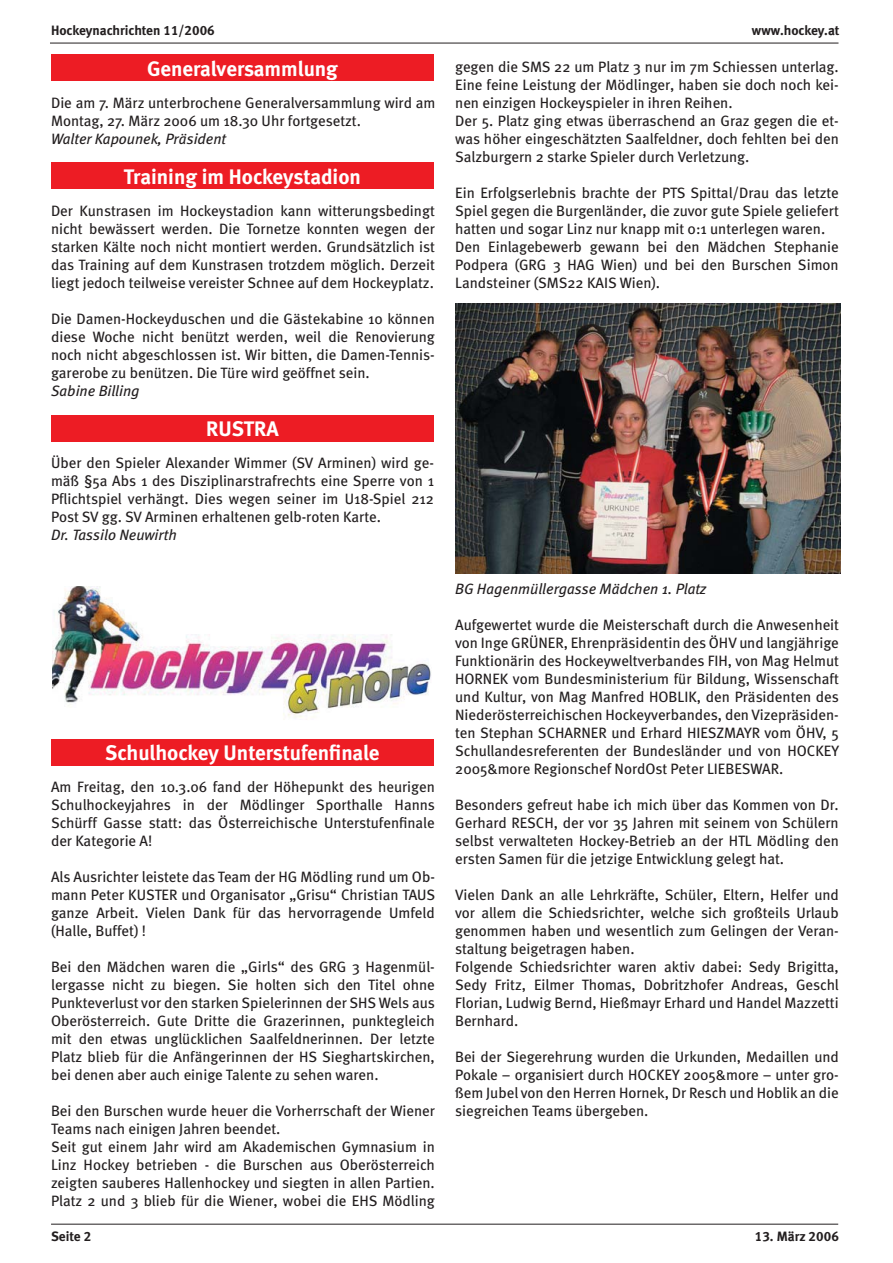
<style>
.page{position:relative;width:893px;height:1263px;background:#fff}
.page>*{position:absolute;margin:0;border:0;box-sizing:border-box;transform-origin:0 0}
.t1{font:21px "Meta Bold LF";color:#fff}
.t2{font:15px/18px "Meta";color:#231f20;text-align:justify}
.t3{font:italic 15px "Meta";color:#231f20}
.t4{font:13.5px "Meta Bold LF";color:#231f20}
</style>
<div class="page">
<hr style="left:50px;top:43px;width:788px;height:1px;background:#231f20">
<hr style="left:51px;top:1224px;width:787px;height:1px;background:#231f20">
<div style="left:51px;top:54px;width:382px;height:27px;background:#ed1c24"></div>
<img style="left:52px;top:586px;width:379px;height:132px">
<div style="left:51px;top:163px;width:382px;height:26px;background:#ed1c24"></div>
<div style="left:51px;top:739px;width:382px;height:27px;background:#ed1c24"></div>
<div style="left:51px;top:415px;width:382px;height:27px;background:#ed1c24"></div>
<img style="left:455px;top:303px;width:385px;height:270px">
<p class="t4" style="left:51px;top:25px;width:165px">Hockeynachrichten 11/2006</p>
<h1 class="t1" style="left:147px;top:61px;width:192px">Generalversammlung</h1>
<p class="t2" style="left:51px;top:95px;width:386px">Die am 7. März unterbrochene Generalversammlung wird am<br>Montag, 27. März 2006 um 18.30 Uhr fortgesetzt.</p>
<p class="t3" style="left:51px;top:133px;width:176px">Walter Kapounek, Präsident</p>
<h1 class="t1" style="left:124px;top:169px;width:239px">Training im Hockeystadion</h1>
<p class="t2" style="left:51px;top:203px;width:385px">Der Kunstrasen im Hockeystadion kann witterungsbedingt nicht bewässert werden. Die Tornetze konnten wegen der starken Kälte noch nicht montiert werden. Grundsätzlich ist das Training auf dem Kunstrasen trotzdem möglich. Derzeit liegt jedoch teilweise vereister Schnee auf dem Hockeyplatz.</p>
<p class="t2" style="left:51px;top:311px;width:385px">Die Damen-Hockeyduschen und die Gästekabine 10 können diese Woche nicht benützt werden, weil die Renovierung noch nicht abgeschlossen ist. Wir bitten, die Damen-Tennis&shy;garerobe zu benützen. Die Türe wird geöffnet sein.</p>
<p class="t3" style="left:51px;top:385px;width:90px">Sabine Billing</p>
<h1 class="t1" style="left:206px;top:421px;width:74px">RUSTRA</h1>
<p class="t2" style="left:51px;top:455px;width:384px">Über den Spieler Alexander Wimmer (SV Arminen) wird ge&shy;mäß §5a Abs 1 des Disziplinarstrafrechts eine Sperre von 1<br>Pflichtspiel verhängt. Dies wegen seiner im U18-Spiel 212<br>Post SV gg. SV Arminen erhaltenen gelb-roten Karte.</p>
<p class="t3" style="left:51px;top:529px;width:127px">Dr. Tassilo Neuwirth</p>
<h1 class="t1" style="left:105px;top:745px;width:276px">Schulhockey Unterstufenfinale</h1>
<p class="t2" style="left:51px;top:779px;width:385px">Am Freitag, den 10.3.06 fand der Höhepunkt des heurigen Schulhockeyjahres in der Mödlinger Sporthalle Hanns Schürff Gasse statt: das Österreichische Unterstufenfinale der Kategorie A!</p>
<p class="t2" style="left:51px;top:869px;width:385px">Als Ausrichter leistete das Team der HG Mödling rund um Ob&shy;mann Peter KUSTER und Organisator „Grisu“ Christian TAUS ganze Arbeit. Vielen Dank für das hervorragende Umfeld (Halle, Buffet) !</p>
<p class="t2" style="left:51px;top:959px;width:385px">Bei den Mädchen waren die „Girls“ des GRG 3 Hagenmül&shy;lergasse nicht zu biegen. Sie holten sich den Titel ohne Punkteverlust vor den starken Spielerinnen der SHS Wels aus Oberösterreich. Gute Dritte die Grazerinnen, punktegleich mit den etwas unglücklichen Saalfeldnerinnen. Der letzte Platz blieb für die Anfängerinnen der HS Sieghartskirchen, bei denen aber auch einige Talente zu sehen waren.</p>
<p class="t2" style="left:51px;top:1103px;width:385px;text-align:left">Bei den Burschen wurde heuer die Vorherrschaft der Wiener Teams nach einigen Jahren beendet.<br>Seit gut einem Jahr wird am Akademischen Gymnasium in Linz Hockey betrieben - die Burschen aus Oberösterreich zeigten sauberes Hallenhockey und siegten in allen Partien.<br>Platz 2 und 3 blieb für die Wiener, wobei die EHS Mödling</p>
<p class="t4" style="left:752px;top:25px;width:89px">www.hockey.at</p>
<p class="t2" style="left:455px;top:59px;width:385px;text-align:left">gegen die SMS 22 um Platz 3 nur im 7m Schiessen unterlag.<br>Eine feine Leistung der Mödlinger, haben sie doch noch kei&shy;nen einzigen Hockeyspieler in ihren Reihen.<br>Der 5. Platz ging etwas überraschend an Graz gegen die et&shy;was höher eingeschätzten Saalfeldner, doch fehlten bei den Salzburgern 2 starke Spieler durch Verletzung.</p>
<p class="t2" style="left:455px;top:185px;width:385px;text-align:left">Ein Erfolgserlebnis brachte der PTS Spittal/Drau das letzte Spiel gegen die Burgenländer, die zuvor gute Spiele geliefert hatten und sogar Linz nur knapp mit 0:1 unterlegen waren.<br>Den Einlagebewerb gewann bei den Mädchen Stephanie Podpera (GRG 3 HAG Wien) und bei den Burschen Simon Landsteiner (SMS22 KAIS Wien).</p>
<p class="t3" style="left:455px;top:583px;width:252px">BG Hagenmüllergasse Mädchen 1. Platz</p>
<p class="t2" style="left:455px;top:617px;width:385px">Aufgewertet wurde die Meisterschaft durch die Anwesenheit von Inge GRÜNER, Ehrenpräsidentin des ÖHV und langjährige Funktionärin des Hockeyweltverbandes FIH, von Mag Helmut HORNEK vom Bundesministerium für Bildung, Wissenschaft und Kultur, von Mag Manfred HOBLIK, den Präsidenten des Niederösterreichischen Hockeyverbandes, den Vizepräsiden&shy;ten Stephan SCHARNER und Erhard HIESZMAYR vom ÖHV, 5<br>Schullandesreferenten der Bundesländer und von HOCKEY 2005&amp;more Regionschef NordOst Peter LIEBESWAR.</p>
<p class="t2" style="left:455px;top:797px;width:385px">Besonders gefreut habe ich mich über das Kommen von Dr.<br>Gerhard RESCH, der vor 35 Jahren mit seinem von Schülern selbst verwalteten Hockey-Betrieb an der HTL Mödling den ersten Samen für die jetzige Entwicklung gelegt hat.</p>
<p class="t2" style="left:455px;top:887px;width:385px;text-align:left">Vielen Dank an alle Lehrkräfte, Schüler, Eltern, Helfer und vor allem die Schiedsrichter, welche sich großteils Urlaub genommen haben und wesentlich zum Gelingen der Veran&shy;staltung beigetragen haben.<br>Folgende Schiedsrichter waren aktiv dabei: Sedy Brigitta, Sedy Fritz, Eilmer Thomas, Dobritzhofer Andreas, Geschl Florian, Ludwig Bernd, Hießmayr Erhard und Handel Mazzetti Bernhard.</p>
<p class="t2" style="left:455px;top:1049px;width:385px">Bei der Siegerehrung wurden die Urkunden, Medaillen und Pokale – organisiert durch HOCKEY 2005&amp;more – unter gro&shy;ßem Jubel von den Herren Hornek, Dr Resch und Hoblik an die siegreichen Teams übergeben.</p>
<p class="t4" style="left:51px;top:1231px;width:42px">Seite 2</p>
<p class="t4" style="left:754px;top:1231px;width:86px">13. März 2006</p>
</div>
